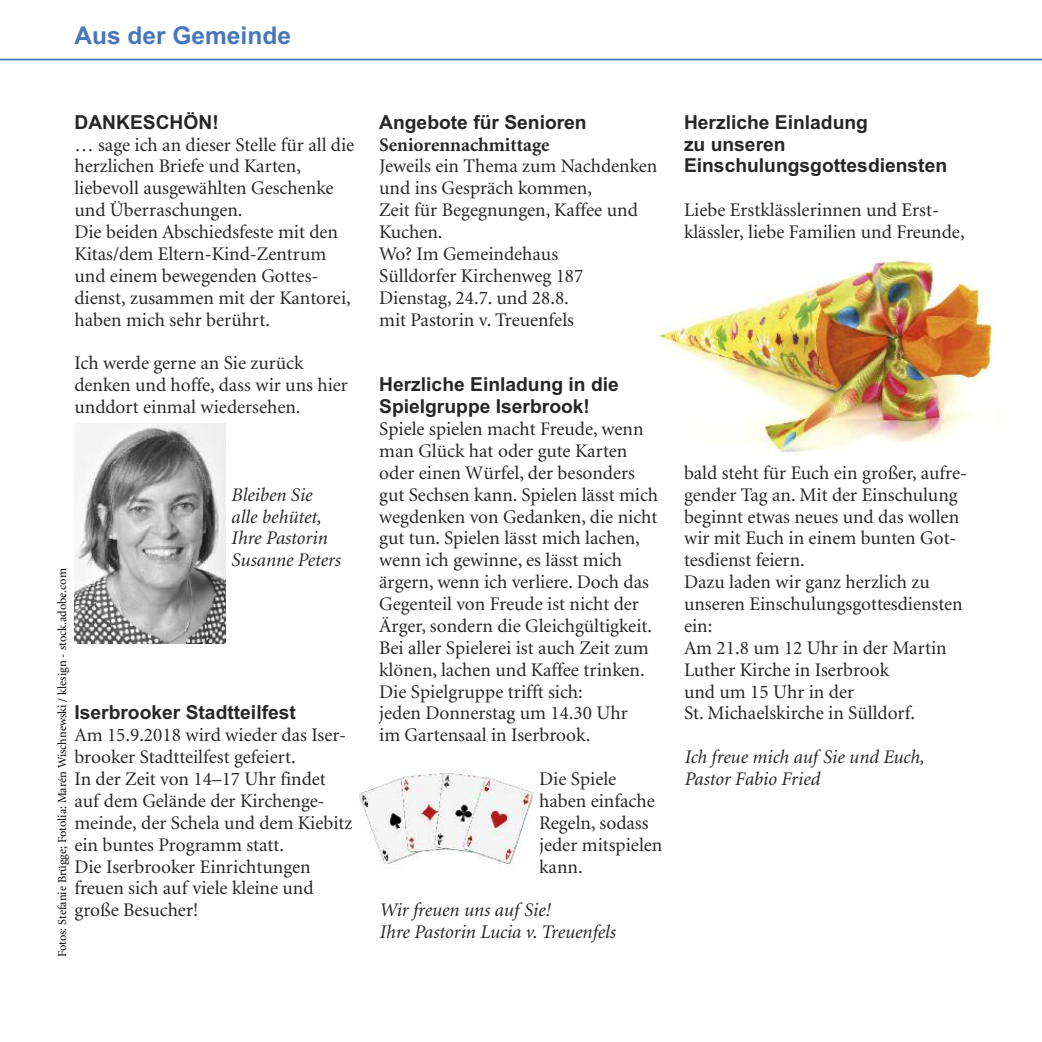
<style>
.page{position:relative;width:1042px;height:1042px;background:#fff}
.page>*{position:absolute;margin:0;border:0;box-sizing:border-box;transform-origin:0 0}
.t1{font:700 24.5px "Arial";color:#4677bb}
.t2{font:19.25px/21.9px "Minion";color:#272526}
.t3{font:700 19.25px/21.9px "Arial";color:#272526}
.t4{font:italic 19.25px/21.9px "Minion";color:#272526}
.t5{font:700 19.25px "Minion";color:#272526}
.t6{font:12.25px "Minion";color:#000}
</style>
<div class="page">
<hr style="left:0;top:59px;width:1042px;height:1px;background:#4677bb">
<img style="left:656px;top:257px;width:337px;height:199px">
<img style="left:359px;top:768px;width:180px;height:101px">
<img style="left:74px;top:424px;width:152px;height:219px">
<p class="t1" style="left:74px;top:22px;width:218px">Aus der Gemeinde</p>
<p class="t3" style="left:74px;top:111px;width:146px">DANKESCHÖN!</p>
<p class="t2" style="left:74px;top:135px;width:281px">… sage ich an dieser Stelle für all die herzlichen Briefe und Karten, liebevoll ausgewählten Geschenke und Überraschungen.<br>Die beiden Abschiedsfeste mit den<br>Kitas/dem Eltern-Kind-Zentrum und einem bewegenden Gottes&shy;dienst, zusammen mit der Kantorei, haben mich sehr berührt.</p>
<p class="t2" style="left:74px;top:354px;width:275px">Ich werde gerne an Sie zurück denken und hoffe, dass wir uns hier unddort einmal wiedersehen.</p>
<p class="t4" style="left:231px;top:485px;width:111px">Bleiben Sie alle behütet,<br>Ihre Pastorin<br>Susanne Peters</p>
<p class="t6" style="left:57px;top:957px;width:390px;rotate:-90deg">Fotos: Stefanie Brügge; Fotolia: Marén Wischnewski / klesign - stock.adobe.com</p>
<p class="t3" style="left:74px;top:702px;width:223px">Iserbrooker Stadtteilfest</p>
<p class="t2" style="left:74px;top:726px;width:279px">Am 15.9.2018 wird wieder das Iser&shy;brooker Stadtteilfest gefeiert.<br>In der Zeit von 14–17 Uhr findet auf dem Gelände der Kirchenge&shy;meinde, der Schela und dem Kiebitz ein buntes Programm statt.<br>Die Iserbrooker Einrichtungen freuen sich auf viele kleine und große Besucher!</p>
<p class="t3" style="left:379px;top:111px;width:209px">Angebote für Senioren</p>
<p class="t5" style="left:379px;top:137px;width:172px">Seniorennachmittage</p>
<p class="t2" style="left:379px;top:157px;width:280px">Jeweils ein Thema zum Nachdenken und ins Gespräch kommen,<br>Zeit für Begegnungen, Kaffee und<br>Kuchen.<br>Wo? Im Gemeindehaus<br>Sülldorfer Kirchenweg 187<br>Dienstag, 24.7. und 28.8.<br>mit Pastorin v. Treuenfels</p>
<p class="t3" style="left:379px;top:374px;width:241px">Herzliche Einladung in die<br>Spielgruppe Iserbrook!</p>
<p class="t2" style="left:379px;top:419px;width:280px">Spiele spielen macht Freude, wenn man Glück hat oder gute Karten oder einen Würfel, der besonders gut Sechsen kann. Spielen lässt mich wegdenken von Gedanken, die nicht gut tun. Spielen lässt mich lachen, wenn ich gewinne, es lässt mich ärgern, wenn ich verliere. Doch das Gegenteil von Freude ist nicht der Ärger, sondern die Gleichgültigkeit.<br>Bei aller Spielerei ist auch Zeit zum klönen, lachen und Kaffee trinken.<br>Die Spielgruppe trifft sich:<br>jeden Donnerstag um 14.30 Uhr<br>im Gartensaal in Iserbrook.</p>
<p class="t2" style="left:539px;top:769px;width:125px">Die Spiele haben einfache<br>Regeln, sodass jeder mitspielen kann.</p>
<p class="t4" style="left:379px;top:901px;width:238px">Wir freuen uns auf Sie!<br>Ihre Pastorin Lucia v. Treuenfels</p>
<p class="t3" style="left:684px;top:111px;width:265px">Herzliche Einladung<br>zu unseren<br>Einschulungsgottesdiensten</p>
<p class="t2" style="left:684px;top:201px;width:282px">Liebe Erstklässlerinnen und Erst&shy;klässler, liebe Familien und Freunde,</p>
<p class="t2" style="left:684px;top:463px;width:285px">bald steht für Euch ein großer, aufre&shy;gender Tag an. Mit der Einschulung beginnt etwas neues und das wollen wir mit Euch in einem bunten Got&shy;tesdienst feiern.<br>Dazu laden wir ganz herzlich zu unseren Einschulungsgottesdiensten ein:<br>Am 21.8 um 12 Uhr in der Martin<br>Luther Kirche in Iserbrook<br>und um 15 Uhr in der<br>St. Michaelskirche in Sülldorf.</p>
<p class="t4" style="left:684px;top:747px;width:241px">Ich freue mich auf Sie und Euch,<br>Pastor Fabio Fried</p>
</div>
